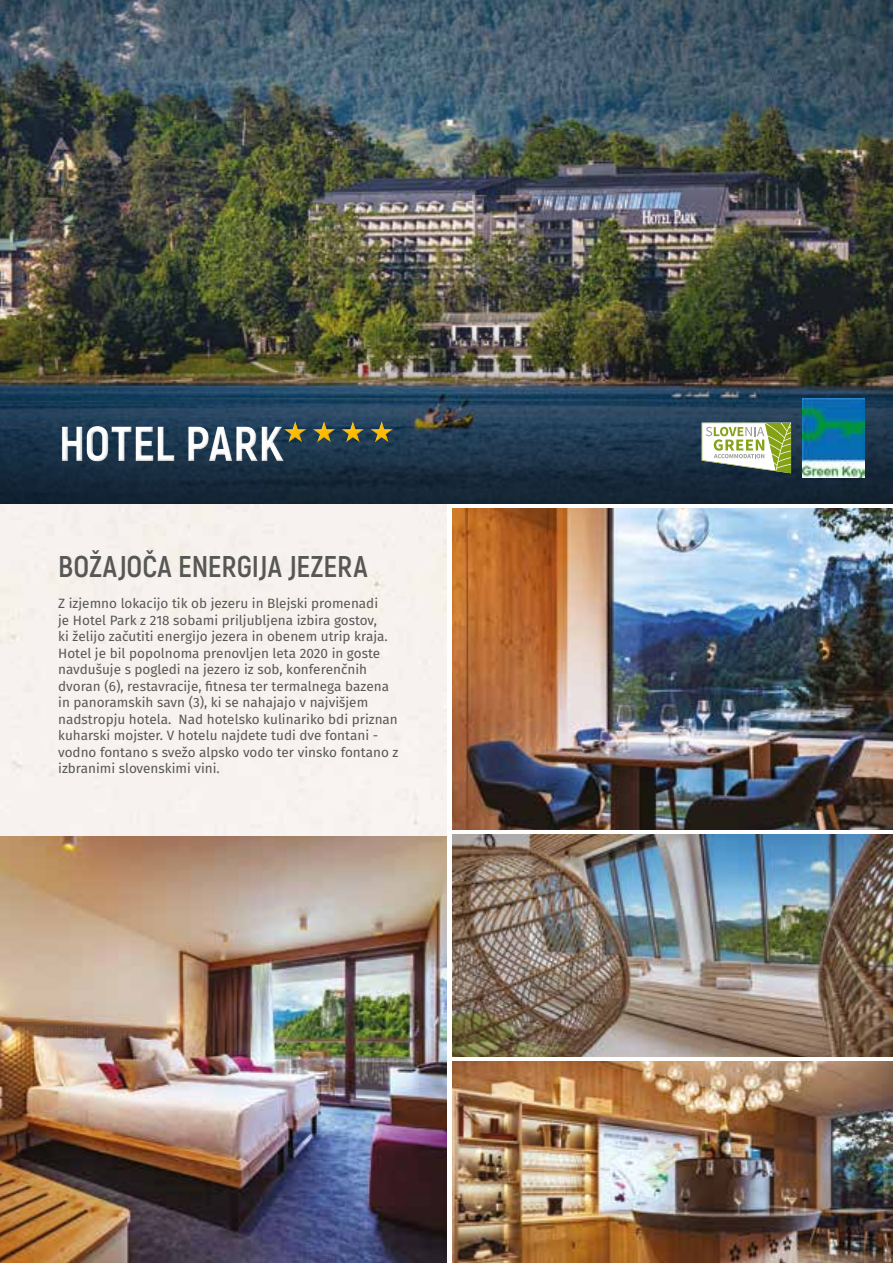
<style>
.page{position:relative;width:893px;height:1263px;background:#fff}
.page>*{position:absolute;margin:0;border:0;box-sizing:border-box;transform-origin:0 0}
.t1{font:800 49.2px "Akrobat";color:#fff}
.t2{font:700 30px "Akrobat";color:#575756}
.t3{font:13.5px/16.5px "Fira Sans";color:#575756}
</style>
<div class="page">
<img style="left:0;top:503px;width:447px;height:760px">
<img style="left:0;top:0;width:893px;height:259px">
<img style="left:452px;top:835px;width:441px;height:221px">
<img style="left:452px;top:1062px;width:441px;height:201px">
<img style="left:0;top:259px;width:893px;height:244px">
<div style="left:60px;top:419px;width:334px;height:42px;background:#fff;opacity:.75"></div>
<div style="left:61px;top:420px;width:334px;height:43px;background:#000;opacity:.75"></div>
<img style="left:802px;top:399px;width:62px;height:78px">
<svg style="left:702px;top:423px;width:89px;height:50px"></svg>
<img style="left:452px;top:508px;width:441px;height:321px">
<h1 class="t1" style="left:58px;top:412px;width:227px">HOTEL PARK</h1>
<h2 class="t2" style="left:58px;top:548px;width:311px">BOŽAJOČA ENERGIJA JEZERA</h2>
<p class="t3" style="left:58px;top:596px;width:342px">Z izjemno lokacijo tik ob jezeru in Blejski promenadi<br>je Hotel Park z 218 sobami priljubljena izbira gostov,<br>ki želijo začutiti energijo jezera in obenem utrip kraja.<br>Hotel je bil popolnoma prenovljen leta 2020 in goste navdušuje s pogledi na jezero iz sob, konferenčnih dvoran (6), restavracije, fitnesa ter termalnega bazena in panoramskih savn (3), ki se nahajajo v najvišjem nadstropju hotela. Nad hotelsko kulinariko bdi priznan kuharski mojster. V hotelu najdete tudi dve fontani - vodno fontano s svežo alpsko vodo ter vinsko fontano z izbranimi slovenskimi vini.</p>
</div>
